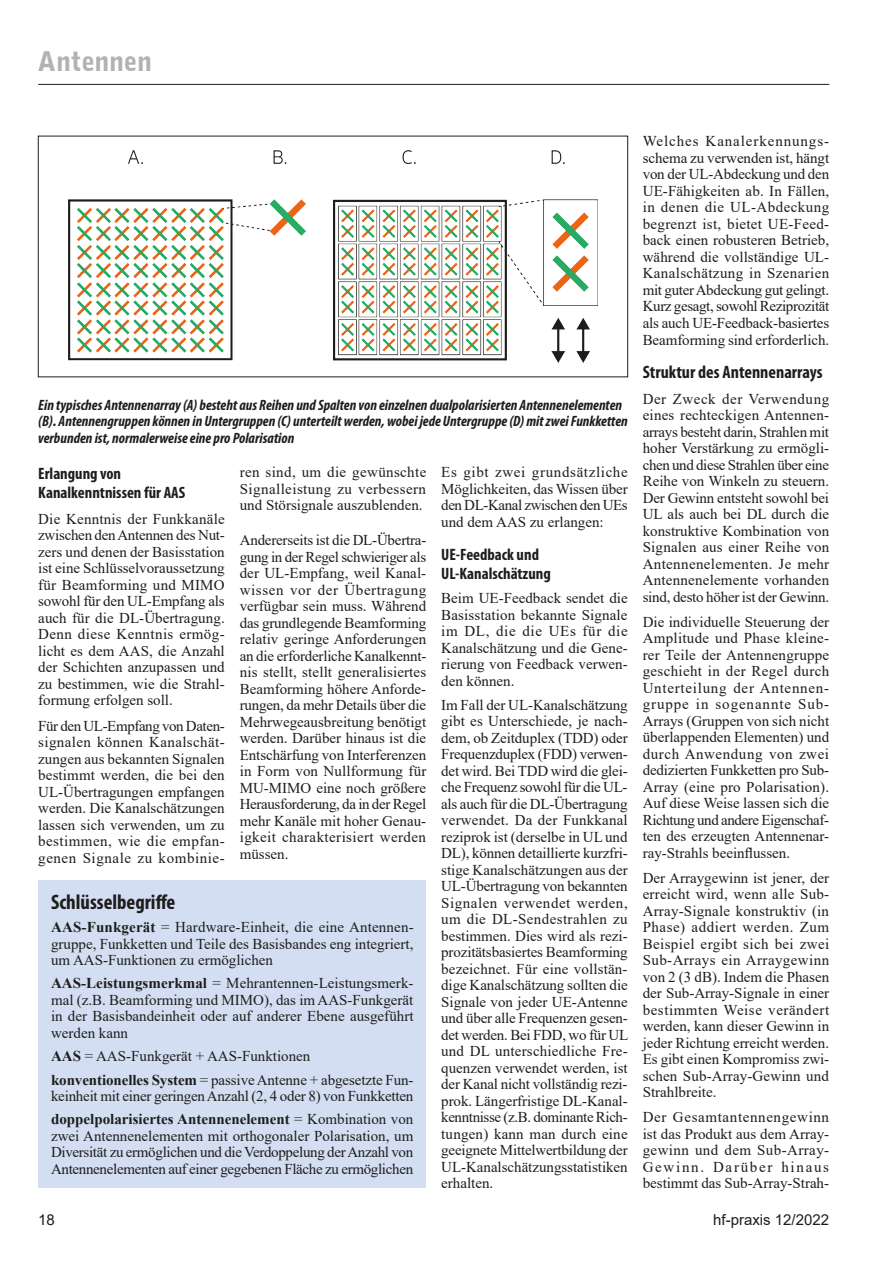
<style>
.page{position:relative;width:893px;height:1263px;background:#fff}
.page>*{position:absolute;margin:0;border:0;box-sizing:border-box;transform-origin:0 0}
.t1{font:900 27px "Bell Gothic BT";letter-spacing:-.01em;color:#b2b2b2}
.t2{font:700 condensed 21px "Myriad Pro";color:#1d1d1b}
.t3{font:700 condensed 18px "Myriad Pro";color:#1d1d1b}
.t4{font:700 condensed 16.5px/19.5px "Myriad Pro";color:#1d1d1b}
.t5{font:15px/16.5px "Times New Roman";color:#1d1d1b;text-align:justify}
.t6{font:italic 700 condensed 15px/16.5px "Myriad Pro";color:#1d1d1b}
.t7{font:15px "Arial";color:#1d1d1b}
.s1{font-weight:700}
</style>
<div class="page">
<hr style="left:38px;top:84px;width:791px;height:1px;background:#1d1d1b">
<div style="left:38px;top:880px;width:388px;height:308px;background:#d3def2"></div>
<img style="left:69px;top:150px;width:528px;height:213px">
<h1 class="t1" style="left:38px;top:44px;width:116px">Antennen</h1>
<p class="t6" style="left:38px;top:396px;width:591px">Ein typisches Antennenarray (A) besteht aus Reihen und Spalten von einzelnen dualpolarisierten Antennenelementen (B). Antennengruppen können in Untergruppen (C) unterteilt werden, wobei jede Untergruppe (D) mit zwei Funkketten verbunden ist, normalerweise eine pro Polarisation</p>
<p class="t4" style="left:38px;top:463px;width:149px">Erlangung von<br>Kanalkenntnissen für AAS</p>
<p class="t5" style="left:38px;top:510px;width:188px">Die Kenntnis der Funkkanäle zwischen den Antennen des Nut&shy;zers und denen der Basisstation ist eine Schlüsselvoraussetzung für Beamforming und MIMO sowohl für den UL-Empfang als auch für die DL-Übertragung.<br>Denn diese Kenntnis ermög&shy;licht es dem AAS, die Anzahl der Schichten anzupassen und zu bestimmen, wie die Strahl&shy;formung erfolgen soll.</p>
<p class="t5" style="left:38px;top:717px;width:188px">Für den UL-Empfang von Daten&shy;signalen können Kanalschät&shy;zungen aus bekannten Signalen bestimmt werden, die bei den UL-Übertragungen empfangen werden. Die Kanalschätzungen lassen sich verwenden, um zu bestimmen, wie die empfan&shy;genen Signale zu kombinie-</p>
<p class="t5" style="left:240px;top:463px;width:188px">ren sind, um die gewünschte Signalleistung zu verbessern und Störsignale auszublenden.</p>
<p class="t5" style="left:240px;top:532px;width:188px">Andererseits ist die DL-Übertra&shy;gung in der Regel schwieriger als der UL-Empfang, weil Kanal&shy;wissen vor der Übertragung verfügbar sein muss. Während das grundlegende Beamforming relativ geringe Anforderungen an die erforderliche Kanalkennt&shy;nis stellt, stellt generalisiertes Beamforming höhere Anforde&shy;rungen, da mehr Details über die Mehrwegeausbreitung benötigt werden. Darüber hinaus ist die Entschärfung von Interferenzen in Form von Nullformung für MU-MIMO eine noch größere Herausforderung, da in der Regel mehr Kanäle mit hoher Genau&shy;igkeit charakterisiert werden müssen.</p>
<h2 class="t2" style="left:51px;top:889px;width:126px">Schlüsselbegriffe</h2>
<p class="t5" style="left:51px;top:918px;width:364px"><span class="s1">AAS-Funkgerät</span> = Hardware-Einheit, die eine Antennen&shy;gruppe, Funkketten und Teile des Basisbandes eng integriert, um AAS-Funktionen zu ermöglichen</p>
<p class="t5" style="left:51px;top:975px;width:364px"><span class="s1">AAS-Leistungsmerkmal</span> = Mehrantennen-Leistungsmerk&shy;mal (z.B. Beamforming und MIMO), das im AAS-Funkgerät in der Basisbandeinheit oder auf anderer Ebene ausgeführt werden kann</p>
<p class="t5" style="left:51px;top:1044px;width:364px;line-height:23.2px"><span class="s1">AAS</span> = AAS-Funkgerät + AAS-Funktionen<br><span class="s1">konventionelles System</span> = passive Antenne + abgesetzte Fun-</p>
<p class="t5" style="left:51px;top:1084px;width:364px;line-height:23.2px">keinheit mit einer geringen Anzahl (2, 4 oder 8) von Funkketten <span class="s1">doppelpolarisiertes Antennenelement</span> = Kombination von</p>
<p class="t5" style="left:51px;top:1127px;width:364px">zwei Antennenelementen mit orthogonaler Polarisation, um Diversität zu ermöglichen und die Verdoppelung der Anzahl von Antennenelementen auf einer gegebenen Fläche zu ermöglichen</p>
<p class="t5" style="left:441px;top:463px;width:188px">Es gibt zwei grundsätzliche Möglichkeiten, das Wissen über den DL-Kanal zwischen den UEs und dem AAS zu erlangen:</p>
<p class="t4" style="left:441px;top:544px;width:111px">UE-Feedback und<br>UL-Kanalschätzung</p>
<p class="t5" style="left:441px;top:589px;width:188px">Beim UE-Feedback sendet die Basisstation bekannte Signale im DL, die die UEs für die Kanalschätzung und die Gene&shy;rierung von Feedback verwen&shy;den können.</p>
<p class="t5" style="left:441px;top:696px;width:189px">Im Fall der UL-Kanalschätzung gibt es Unterschiede, je nach&shy;dem, ob Zeitduplex (TDD) oder Frequenzduplex (FDD) verwen&shy;det wird. Bei TDD wird die glei&shy;che Frequenz sowohl für die UL&shy;als auch für die DL-Übertragung verwendet. Da der Funkkanal reziprok ist (derselbe in UL und DL), können detaillierte kurzfri&shy;stige Kanalschätzungen aus der UL-Übertragung von bekannten Signalen verwendet werden, um die DL-Sendestrahlen zu bestimmen. Dies wird als rezi&shy;prozitätsbasiertes Beamforming bezeichnet. Für eine vollstän&shy;dige Kanalschätzung sollten die Signale von jeder UE-Antenne und über alle Frequenzen gesen&shy;det werden. Bei FDD, wo für UL und DL unterschiedliche Fre&shy;quenzen verwendet werden, ist der Kanal nicht vollständig rezi&shy;prok. Längerfristige DL-Kanal&shy;kenntnisse (z.B. dominante Rich&shy;tungen) kann man durch eine geeignete Mittelwertbildung der UL-Kanalschätzungsstatistiken erhalten.</p>
<p class="t5" style="left:643px;top:133px;width:188px">Welches Kanalerkennungs&shy;schema zu verwenden ist, hängt von der UL-Abdeckung und den UE-Fähigkeiten ab. In Fällen, in denen die UL-Abdeckung begrenzt ist, bietet UE-Feed&shy;back einen robusteren Betrieb, während die vollständige UL-Kanalschätzung in Szenarien mit guter Abdeckung gut gelingt.<br>Kurz gesagt, sowohl Reziprozität als auch UE-Feedback-basiertes Beamforming sind erforderlich.</p>
<p class="t3" style="left:643px;top:361px;width:181px">Struktur des Antennenarrays</p>
<p class="t5" style="left:643px;top:390px;width:188px">Der Zweck der Verwendung eines rechteckigen Antennen&shy;arrays besteht darin, Strahlen mit hoher Verstärkung zu ermögli&shy;chen und diese Strahlen über eine Reihe von Winkeln zu steuern.<br>Der Gewinn entsteht sowohl bei UL als auch bei DL durch die konstruktive Kombination von Signalen aus einer Reihe von Antennenelementen. Je mehr Antennenelemente vorhanden sind, desto höher ist der Gewinn.</p>
<p class="t5" style="left:643px;top:613px;width:188px">Die individuelle Steuerung der Amplitude und Phase kleine&shy;rer Teile der Antennengruppe geschieht in der Regel durch Unterteilung der Antennen&shy;gruppe in sogenannte Sub-Arrays (Gruppen von sich nicht überlappenden Elementen) und durch Anwendung von zwei dedizierten Funkketten pro Sub-Array (eine pro Polarisation).<br>Auf diese Weise lassen sich die Richtung und andere Eigenschaf&shy;ten des erzeugten Antennenar&shy;ray-Strahls beeinflussen.</p>
<p class="t5" style="left:643px;top:869px;width:188px">Der Arraygewinn ist jener, der erreicht wird, wenn alle Sub-Array-Signale konstruktiv (in Phase) addiert werden. Zum Beispiel ergibt sich bei zwei Sub-Arrays ein Arraygewinn von 2 (3 dB). Indem die Phasen der Sub-Array-Signale in einer bestimmten Weise verändert werden, kann dieser Gewinn in jeder Richtung erreicht werden.<br>Es gibt einen Kompromiss zwi&shy;schen Sub-Array-Gewinn und Strahlbreite.</p>
<p class="t5" style="left:643px;top:1108px;width:188px">Der Gesamtantennengewinn ist das Produkt aus dem Array&shy;gewinn und dem Sub-Array-Gewinn. Darüber hinaus bestimmt das Sub-Array-Strah-</p>
<p class="t7" style="left:38px;top:1209px;width:18px">18</p>
<p class="t7" style="left:713px;top:1209px;width:117px">hf-praxis 12/2022</p>
</div>
